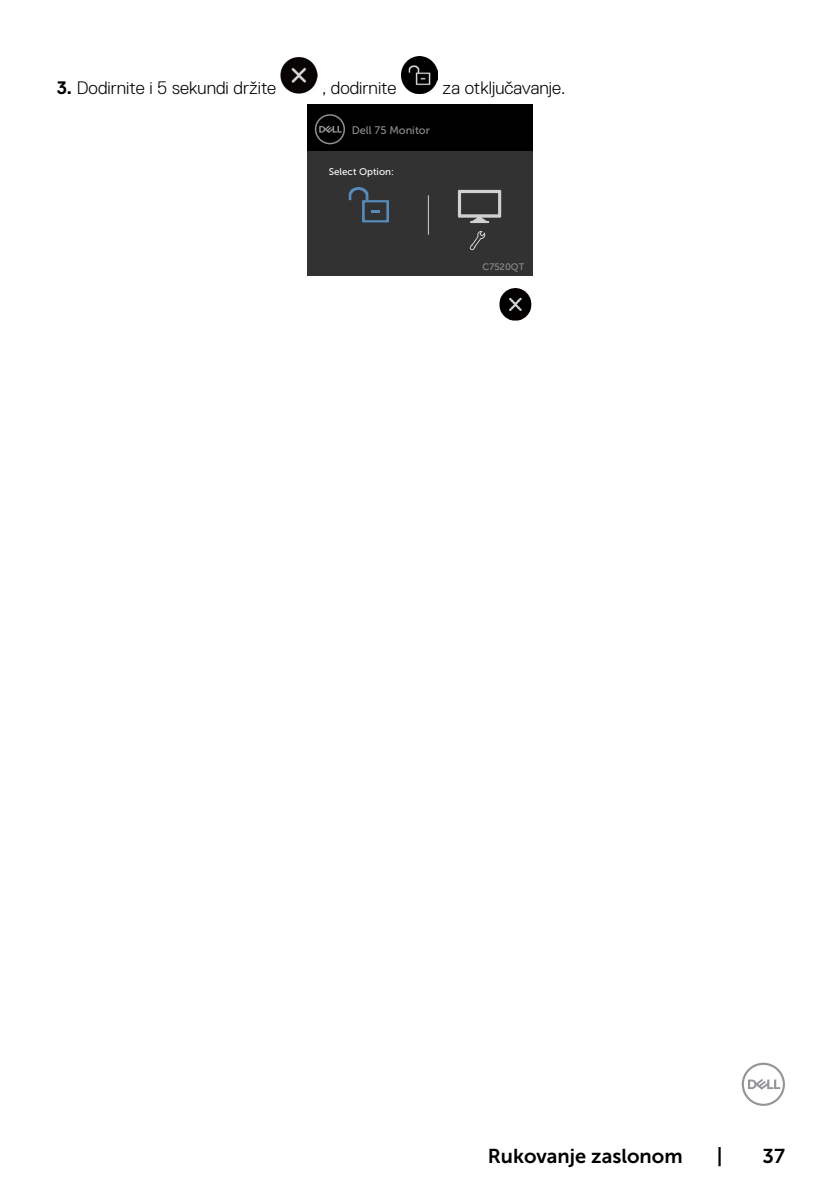
<style>
.page{position:relative;width:840px;height:1191px;background:#fff}
.page>*{position:absolute;margin:0;border:0;box-sizing:border-box;transform-origin:0 0}
.t1{font:20px "Museo Sans For Dell 700";color:#000}
.Paragraph{font:300 18px "Dell Replica";color:#000}
.t2{font:11px "Museo Sans For Dell 500";color:#8f9093}
.t3{font:9.6px "Museo Sans For Dell 500";color:#fff}
.t4{font:9.4px "Museo Sans For Dell 500";color:#8f9093}
.s1{font-weight:700}
</style>
<div class="page">
<svg style="left:741px;top:1062px;width:43px;height:44px"></svg>
<img style="left:281px;top:57px;width:36px;height:37px">
<img style="left:401px;top:57px;width:36px;height:37px">
<div style="left:307px;top:104px;width:225px;height:172px;background:#000"></div>
<div style="left:307px;top:151px;width:225px;height:125px;background:#333233"></div>
<svg style="left:315px;top:114px;width:30px;height:30px"></svg>
<hr style="left:428px;top:195px;width:1px;height:40px;background:#d0d1d2">
<svg style="left:457px;top:190px;width:44px;height:60px"></svg>
<img style="left:499px;top:288px;width:32px;height:32px">
<svg style="left:348px;top:187px;width:41px;height:35px"></svg>
<p class="Paragraph" style="left:57px;top:77px;width:221px"><span class="s1">3.</span> Dodirnite i 5 sekundi držite</p>
<p class="Paragraph" style="left:322px;top:77px;width:76px">, dodirnite</p>
<p class="Paragraph" style="left:442px;top:77px;width:124px">za otključavanje.</p>
<p class="t2" style="left:351px;top:124px;width:79px">Dell 75 Monitor</p>
<p class="t3" style="left:328px;top:167px;width:67px">Select Option:</p>
<p class="t4" style="left:482px;top:262px;width:43px">C7520QT</p>
<p class="t1" style="left:487px;top:1144px;width:196px">Rukovanje zaslonom</p>
<p class="t1" style="left:716px;top:1144px;width:7px">|</p>
<p class="t1" style="left:762px;top:1144px;width:24px">37</p>
</div>
